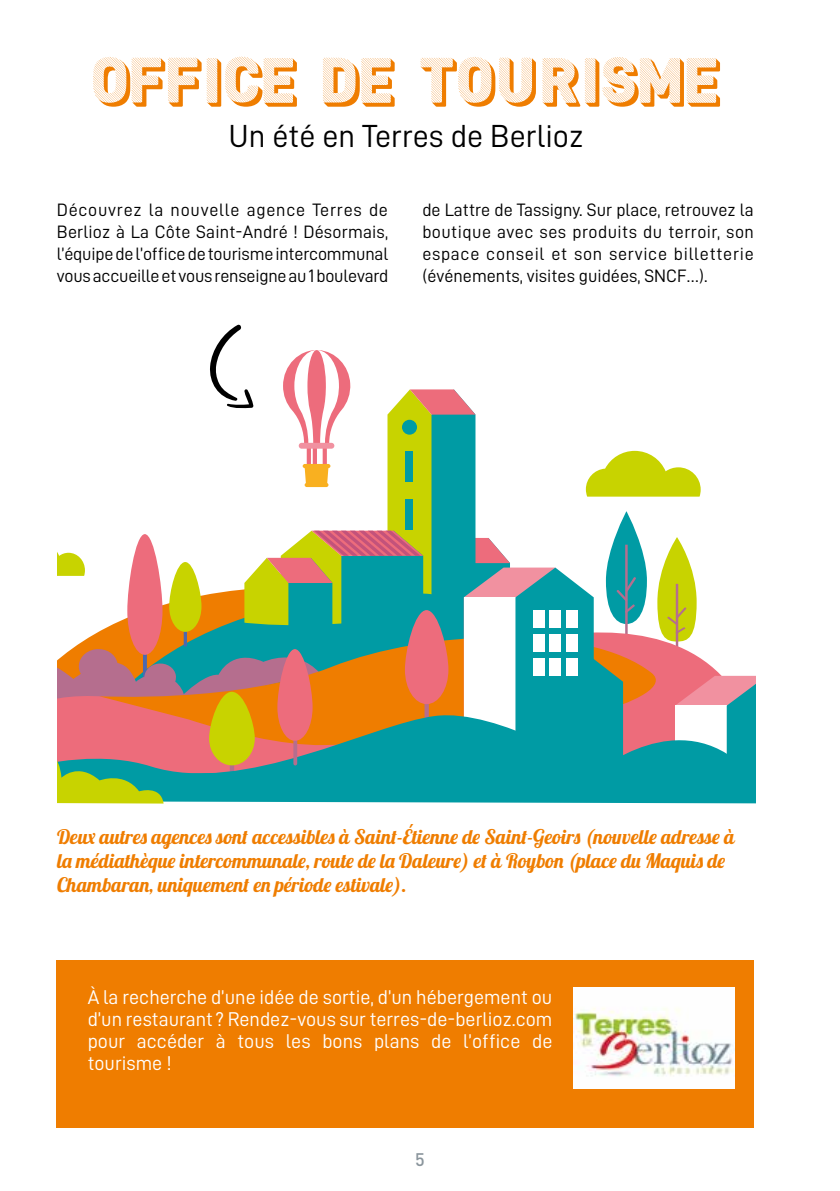
<style>
.page{position:relative;width:840px;height:1191px;background:#fff}
.page>*{position:absolute;margin:0;border:0;box-sizing:border-box;transform-origin:0 0}
.t1{font:70px "Red Hook";color:#ef7d00}
.t2{font:32px "D DIN";color:#000}
.t3{font:20px/24px "Lobster";color:#ef7d00}
.t4{font:20px/22px "D DIN";color:#fff;text-align:justify}
.t5{font:18px/22px "D DIN";letter-spacing:-.005em;color:#000;text-align:justify}
.t6{font:500 18px "DIN Pro";color:#8a959c}
</style>
<div class="page">
<div style="left:57px;top:960px;width:696px;height:167px;background:#ef7d00"></div>
<img style="left:573px;top:987px;width:161px;height:101px">
<svg style="left:57px;top:324px;width:697px;height:479px"></svg>
<h1 class="t1" style="left:92px;top:45px;width:629px">OFFICE DE TOURISME</h1>
<h2 class="t2" style="left:228px;top:118px;width:356px">Un été en Terres de Berlioz</h2>
<p class="t5" style="left:57px;top:199px;width:333px">Découvrez la nouvelle agence Terres de Berlioz à La Côte Saint-André ! Désormais, l’équipe de l’office de tourisme intercommunal vous accueille et vous renseigne au 1 boulevard</p>
<p class="t5" style="left:422px;top:199px;width:333px">de Lattre de Tassigny. Sur place, retrouvez la boutique avec ses produits du terroir, son espace conseil et son service billetterie (événements, visites guidées, SNCF…).</p>
<p class="t3" style="left:57px;top:824px;width:679px">Deux autres agences sont accessibles à Saint-Étienne de Saint-Geoirs (nouvelle adresse à la médiathèque intercommunale, route de la Daleure) et à Roybon (place du Maquis de<br>Chambaran, uniquement en période estivale).</p>
<p class="t4" style="left:88px;top:986px;width:466px">À la recherche d’une idée de sortie, d’un hébergement ou d’un restaurant ? Rendez-vous sur terres-de-berlioz.com pour accéder à tous les bons plans de l’office de tourisme !</p>
<p class="t6" style="left:415px;top:1144px;width:11px">5</p>
</div>
